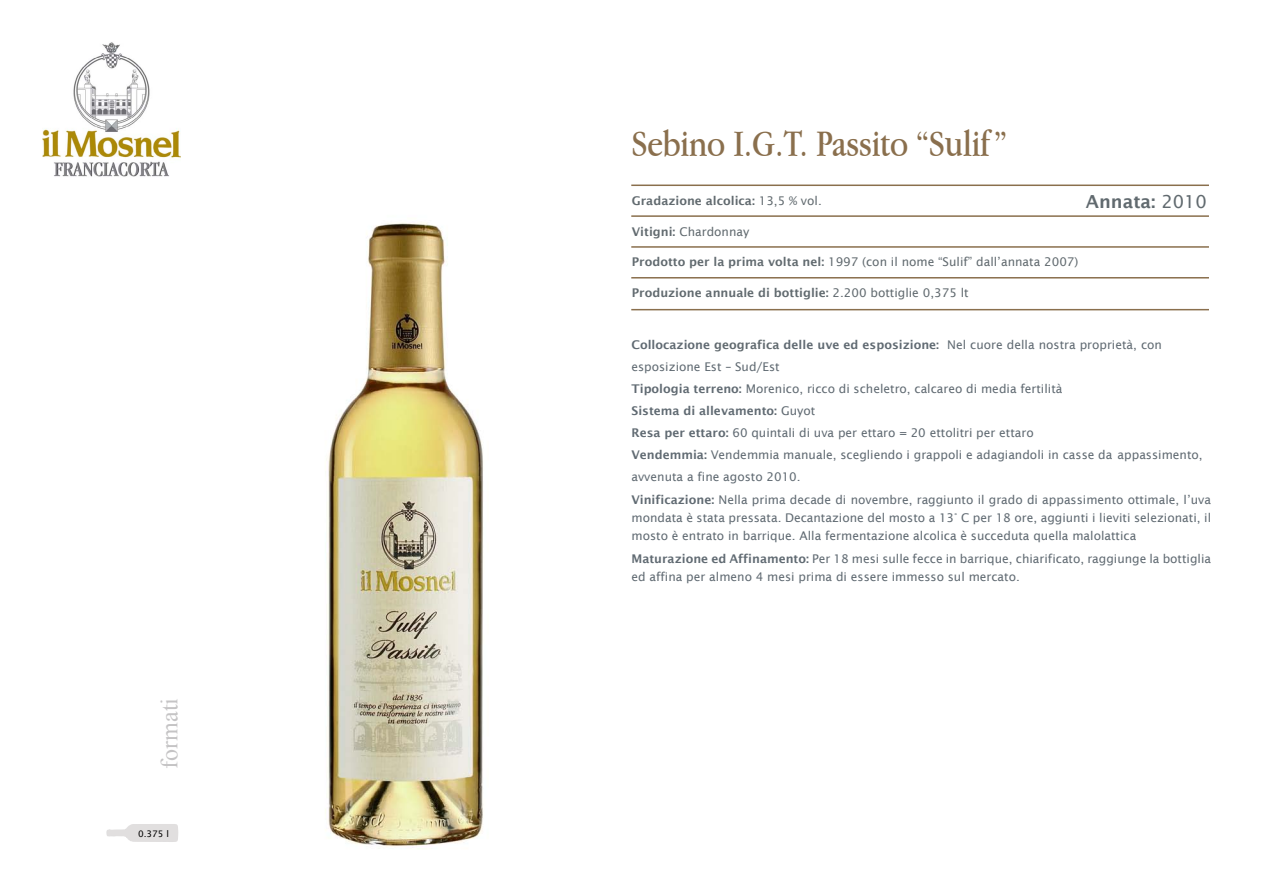
<style>
.page{position:relative;width:1263px;height:893px;background:#fff}
.page>*{position:absolute;margin:0;border:0;box-sizing:border-box;transform-origin:0 0}
.t1{font:39px "Apple Garamond";letter-spacing:-.005em;color:#8a6f4d}
.t2{font:24px "Times New Roman";color:#c5c4c5}
.t3{font:600 18px "Lucida Sans";color:#616a6f}
.t4{font:12px/21.9px "Lucida Sans";color:#606a72}
.t5{font:12px "Lucida Sans";color:#616a6f}
.t6{font:600 12px "Lucida Sans";color:#616a6f}
.t7{font:9px "Lucida Sans";color:#000}
.s1{font-weight:400}
.s2{font-weight:600}
.s3{font-weight:600;color:#616a6f}
</style>
<div class="page">
<img style="left:42px;top:42px;width:138px;height:135px">
<hr style="left:631px;top:215px;width:578px;height:2px;background:#8a6f4d">
<hr style="left:631px;top:185px;width:578px;height:1px;background:#8a6f4d">
<hr style="left:631px;top:246px;width:578px;height:2px;background:#8a6f4d">
<hr style="left:631px;top:277px;width:578px;height:2px;background:#8a6f4d">
<hr style="left:631px;top:309px;width:578px;height:1px;background:#8a6f4d">
<img style="left:325px;top:222px;width:158px;height:626px">
<img style="left:107px;top:824px;width:71px;height:18px">
<h2 class="t2" style="left:153px;top:769px;width:72px;rotate:-90deg">formati</h2>
<p class="t7" style="left:138px;top:828px;width:33px">0.375 l</p>
<h1 class="t1" style="left:631px;top:121px;width:377px">Sebino I.G.T. Passito “Sulif ”</h1>
<p class="t6" style="left:632px;top:194px;width:191px">Gradazione alcolica: <span class="s1">13,5 % vol.</span></p>
<p class="t5" style="left:632px;top:225px;width:119px"><span class="s2">Vitigni:</span> Chardonnay</p>
<p class="t5" style="left:632px;top:255px;width:448px"><span class="s2">Prodotto per la prima volta nel:</span> 1997 (con il nome “Sulif” dall’annata 2007)</p>
<p class="t6" style="left:632px;top:286px;width:338px">Produzione annuale di bottiglie: <span class="s1">2.200 bottiglie 0,375 lt</span></p>
<h3 class="t3" style="left:1086px;top:191px;width:122px">Annata: <span class="s1">2010</span></h3>
<p class="t4" style="left:631px;top:334px;width:573px"><span class="s2">Collocazione</span> <span class="s3">geografica</span> <span class="s2">delle uve ed esposizione:</span> Nel cuore della nostra proprietà, con esposizione Est – Sud/Est<br><span class="s2">Tipologia terreno:</span> Morenico, ricco di scheletro, calcareo di media fertilità<br><span class="s2">Sistema di allevamento:</span> Guyot<br><span class="s2">Resa per ettaro:</span> 60 quintali di uva per ettaro = 20 ettolitri per ettaro<br><span class="s2">Vendemmia:</span> Vendemmia manuale, scegliendo i grappoli e adagiandoli in casse da appassimento, avvenuta a fine agosto 2010.</p>
<p class="t4" style="left:631px;top:491px;width:581px;line-height:18px;text-align:justify"><span class="s2">Vinificazione:</span> Nella prima decade di novembre, raggiunto il grado di appassimento ottimale, l’uva mondata è stata pressata. Decantazione del mosto a 13° C per 18 ore, aggiunti i lieviti selezionati, il mosto è entrato in barrique. Alla fermentazione alcolica è succeduta quella malolattica</p>
<p class="t4" style="left:631px;top:550px;width:581px;line-height:18px"><span class="s2">Maturazione ed Affinamento:</span> Per 18 mesi sulle fecce in barrique, chiarificato, raggiunge la bottiglia ed affina per almeno 4 mesi prima di essere immesso sul mercato.</p>
</div>
